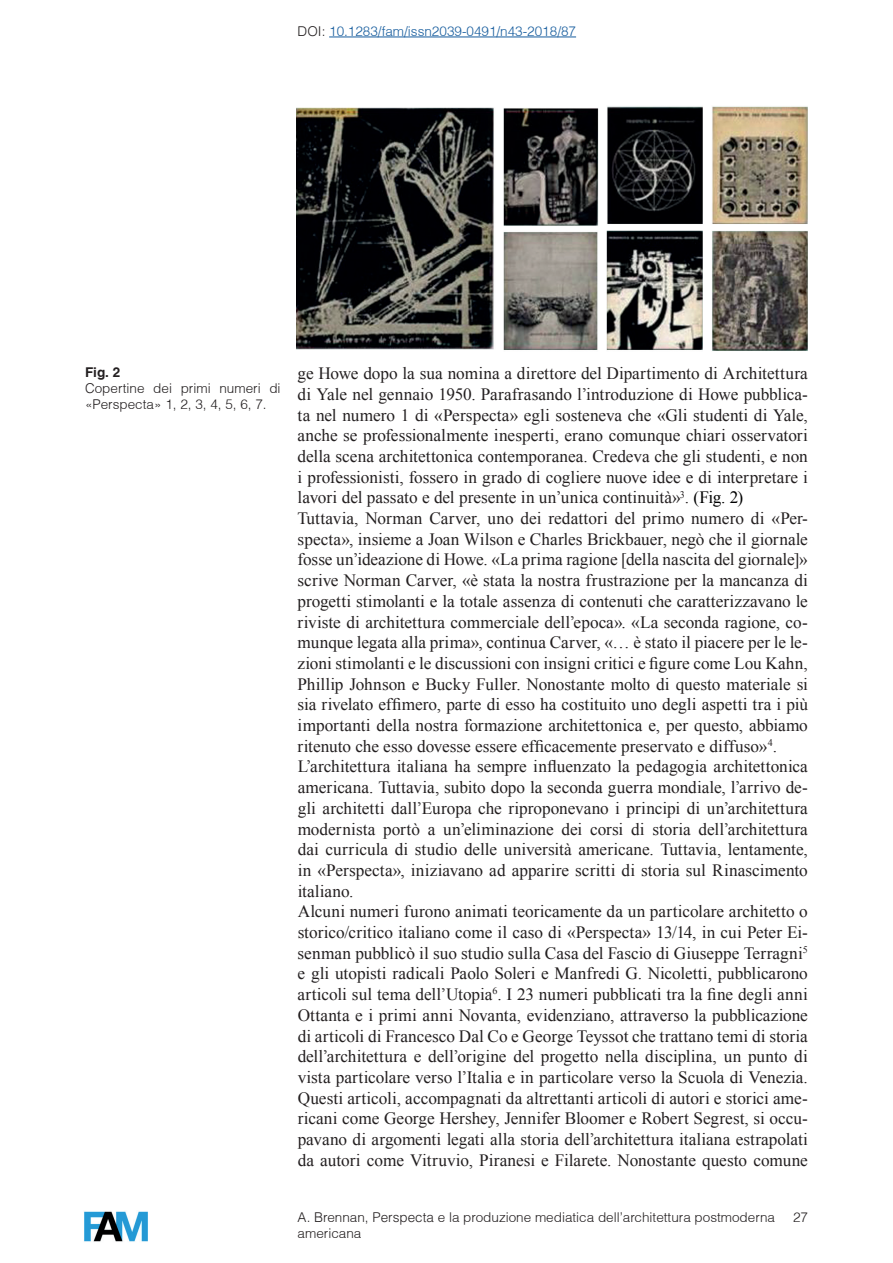
<style>
.page{position:relative;width:893px;height:1263px;background:#fff}
.page>*{position:absolute;margin:0;border:0;box-sizing:border-box;transform-origin:0 0}
.t1{font:17.25px/20.7px "Times New Roman";color:#231f20}
.t2{font:300 13.5px/16.2px "Helvetica";color:#231f20}
.t3{font:300 13.5px "Helvetica";color:#175d9e}
.t4{font:700 13.5px "Helvetica";color:#231f20}
.s1{color:#231f20}
.s2{color:#000001}
.s3{font-family:"Helvetica LT Std"}
</style>
<div class="page">
<img style="left:84px;top:1211px;width:64px;height:31px">
<img style="left:296px;top:106px;width:512px;height:245px">
<hr style="left:329px;top:37px;width:247px;height:1px;background:#175d9e">
<p class="t3" style="left:298px;top:23px;width:280px"><span class="s1">DOI:</span> 10.1283/fam/issn2039-0491/n43-2018/87</p>
<p class="t4" style="left:85px;top:364px;width:37px">Fig. 2</p>
<p class="t2" style="left:85px;top:380px;width:197px">Copertine dei primi numeri di «Perspecta» 1, 2, 3, 4, 5, 6, 7.</p>
<p class="t1" style="left:298px;top:363px;width:512px">ge Howe dopo la sua nomina a direttore del Dipartimento di Architettura di Yale nel gennaio 1950. Parafrasando l’introduzione di Howe pubblica&shy;ta nel numero 1 di «Perspecta» egli sosteneva che «Gli studenti di Yale, anche se professionalmente inesperti, erano comunque chiari osservatori della scena architettonica contemporanea. Credeva che gli studenti, e non i professionisti, fossero in grado di cogliere nuove idee e di interpretare i lavori del passato e del presente in un’unica continuità»<sup>3</sup>. <span class="s2">(Fig. 2)<br></span>Tuttavia, Norman Carver, uno dei redattori del primo numero di «Per&shy;specta», insieme a Joan Wilson e Charles Brickbauer, negò che il giornale fosse un’ideazione di Howe. «La prima ragione [della nascita del giornale]» scrive Norman Carver, «è stata la nostra frustrazione per la mancanza di progetti stimolanti e la totale assenza di contenuti che caratterizzavano le riviste di architettura commerciale dell’epoca». «La seconda ragione, co&shy;munque legata alla prima», continua Carver, «… è stato il piacere per le le&shy;zioni stimolanti e le discussioni con insigni critici e figure come Lou Kahn, Phillip Johnson e Bucky Fuller. Nonostante molto di questo materiale si sia rivelato effimero, parte di esso ha costituito uno degli aspetti tra i più importanti della nostra formazione architettonica e, per questo, abbiamo ritenuto che esso dovesse essere efficacemente preservato e diffuso»<sup>4</sup>.<br>L’architettura italiana ha sempre influenzato la pedagogia architettonica americana. Tuttavia, subito dopo la seconda guerra mondiale, l’arrivo de&shy;gli architetti dall’Europa che riproponevano i principi di un’architettura modernista portò a un’eliminazione dei corsi di storia dell’architettura dai curricula di studio delle università americane. Tuttavia, lentamente, in «Perspecta», iniziavano ad apparire scritti di storia sul Rinascimento italiano.<br>Alcuni numeri furono animati teoricamente da un particolare architetto o storico/critico italiano come il caso di «Perspecta» 13/14, in cui Peter Ei&shy;senman pubblicò il suo studio sulla Casa del Fascio di Giuseppe Terragni<sup>5 </sup>e gli utopisti radicali Paolo Soleri e Manfredi G. Nicoletti, pubblicarono articoli sul tema dell’Utopia<sup>6</sup>. I 23 numeri pubblicati tra la fine degli anni Ottanta e i primi anni Novanta, evidenziano, attraverso la pubblicazione di articoli di Francesco Dal Co e George Teyssot che trattano temi di storia dell’architettura e dell’origine del progetto nella disciplina, un punto di vista particolare verso l’Italia e in particolare verso la Scuola di Venezia.<br>Questi articoli, accompagnati da altrettanti articoli di autori e storici ame&shy;ricani come George Hershey, Jennifer Bloomer e Robert Segrest, si occu&shy;pavano di argomenti legati alla storia dell’architettura italiana estrapolati da autori come Vitruvio, Piranesi e Filarete. Nonostante questo comune</p>
<p class="t2" style="left:298px;top:1209px;width:479px">A. Brennan, <span class="s3">Perspecta</span> e la produzione mediatica dell’architettura postmoderna americana</p>
<p class="t2" style="left:793px;top:1209px;width:16px">27</p>
</div>
